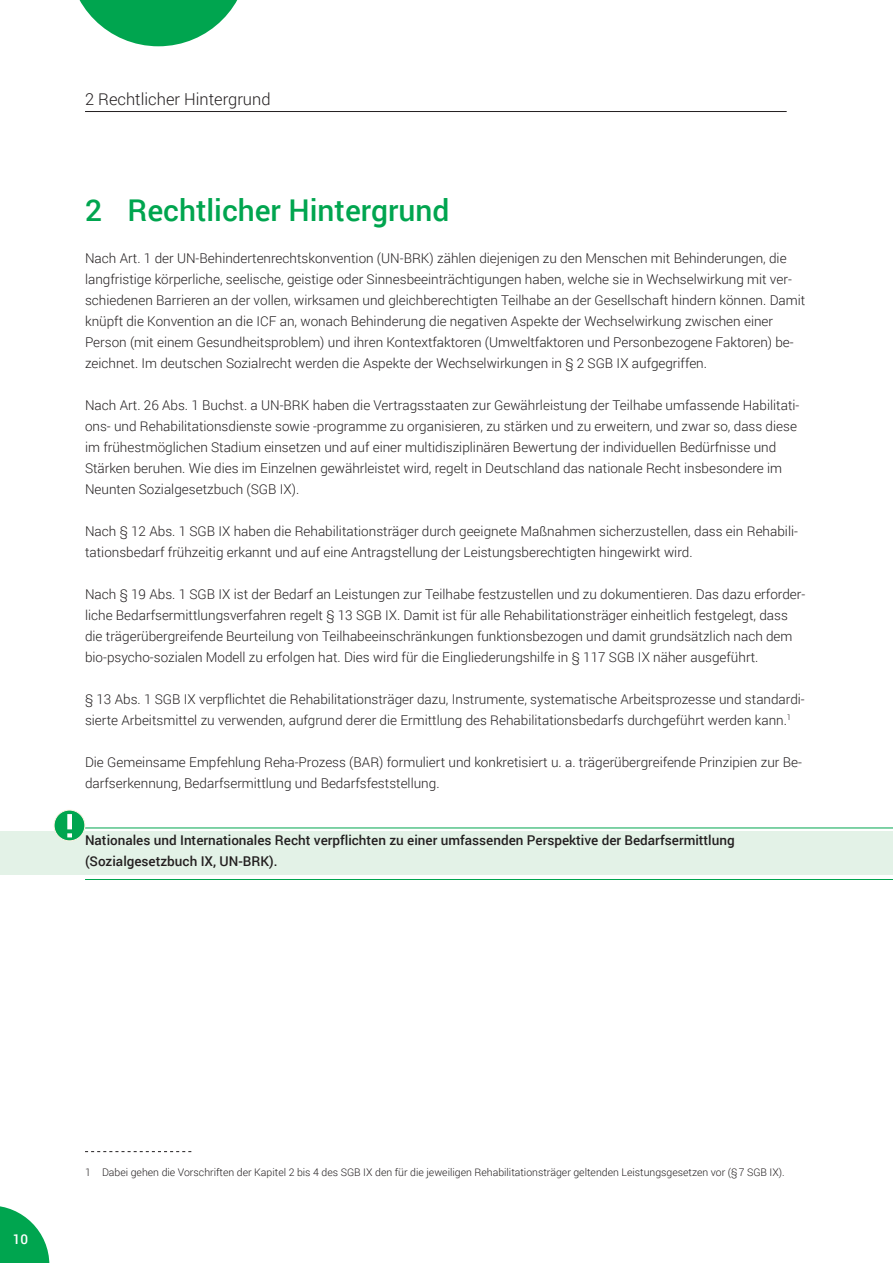
<style>
.page{position:relative;width:893px;height:1263px;background:#fff}
.page>*{position:absolute;margin:0;border:0;box-sizing:border-box;transform-origin:0 0}
.Headline_20pt{font:500 30px "Roboto";color:#00a54f}
.Kopfzeile_11pt{font:300 16.5px "Roboto";color:#231f20}
.Fließtext_9pt{font:300 13.5px/21px "Roboto";color:#231f20}
.Merke_9pt{font:500 13.5px/21px "Roboto";color:#231f20}
.t1{font:500 13.5px "Roboto";color:#fff}
.Fußnote_7pt{font:300 10.5px "Roboto";color:#231f20}
</style>
<div class="page">
<hr style="left:85px;top:111px;width:702px;height:1px;background:#231f20">
<svg style="left:0;top:1206px;width:49px;height:57px"></svg>
<div style="left:0;top:831px;width:893px;height:43px;background:#e3f2e7"></div>
<hr style="left:85px;top:827px;width:808px;height:1px;background:#00a54f">
<hr style="left:85px;top:879px;width:808px;height:1px;background:#00a54f">
<svg style="left:85px;top:1151px;width:106px;height:1px"></svg>
<div style="left:54px;top:810px;width:31px;height:31px;background:#00a54f;border-radius:50%"></div>
<svg style="left:67px;top:814px;width:5px;height:23px"></svg>
<div style="left:54px;top:810px;width:31px;height:31px;border:1px solid #fef2e3;border-radius:50%"></div>
<svg style="left:79px;top:0;width:159px;height:46px"></svg>
<p class="Kopfzeile_11pt" style="left:85px;top:88px;width:187px">2 Rechtlicher Hintergrund</p>
<p class="Headline_20pt" style="left:85px;top:189px;width:366px">2 Rechtlicher Hintergrund</p>
<p class="Fließtext_9pt" style="left:85px;top:247px;width:722px">Nach Art. 1 der UN-Behindertenrechtskonvention (UN-BRK) zählen diejenigen zu den Menschen mit Behinderungen, die langfristige körperliche, seelische, geistige oder Sinnesbeeinträchtigungen haben, welche sie in Wechselwirkung mit ver&shy;schiedenen Barrieren an der vollen, wirksamen und gleichberechtigten Teilhabe an der Gesellschaft hindern können. Damit knüpft die Konvention an die ICF an, wonach Behinderung die negativen Aspekte der Wechselwirkung zwischen einer Person (mit einem Gesundheitsproblem) und ihren Kontextfaktoren (Umweltfaktoren und Personbezogene Faktoren) be&shy;zeichnet. Im deutschen Sozialrecht werden die Aspekte der Wechselwirkungen in § 2 SGB IX aufgegriffen.</p>
<p class="Fließtext_9pt" style="left:85px;top:394px;width:716px">Nach Art. 26 Abs. 1 Buchst. a UN-BRK haben die Vertragsstaaten zur Gewährleistung der Teilhabe umfassende Habilitati&shy;ons- und Rehabilitationsdienste sowie -programme zu organisieren, zu stärken und zu erweitern, und zwar so, dass diese im frühestmöglichen Stadium einsetzen und auf einer multidisziplinären Bewertung der individuellen Bedürfnisse und Stärken beruhen. Wie dies im Einzelnen gewährleistet wird, regelt in Deutschland das nationale Recht insbesondere im Neunten Sozialgesetzbuch (SGB IX).</p>
<p class="Fließtext_9pt" style="left:85px;top:520px;width:714px">Nach § 12 Abs. 1 SGB IX haben die Rehabilitationsträger durch geeignete Maßnahmen sicherzustellen, dass ein Rehabili&shy;tationsbedarf frühzeitig erkannt und auf eine Antragstellung der Leistungsberechtigten hingewirkt wird.</p>
<p class="Fließtext_9pt" style="left:85px;top:583px;width:722px">Nach § 19 Abs. 1 SGB IX ist der Bedarf an Leistungen zur Teilhabe festzustellen und zu dokumentieren. Das dazu erforder&shy;liche Bedarfsermittlungsverfahren regelt § 13 SGB IX. Damit ist für alle Rehabilitationsträger einheitlich festgelegt, dass die trägerübergreifende Beurteilung von Teilhabeeinschränkungen funktionsbezogen und damit grundsätzlich nach dem bio-psycho-sozialen Modell zu erfolgen hat. Dies wird für die Eingliederungshilfe in § 117 SGB IX näher ausgeführt.</p>
<p class="Fließtext_9pt" style="left:85px;top:688px;width:721px">§ 13 Abs. 1 SGB IX verpflichtet die Rehabilitationsträger dazu, Instrumente, systematische Arbeitsprozesse und standardi&shy;sierte Arbeitsmittel zu verwenden, aufgrund derer die Ermittlung des Rehabilitationsbedarfs durchgeführt werden kann.<sup>1</sup></p>
<p class="Fließtext_9pt" style="left:85px;top:751px;width:718px">Die Gemeinsame Empfehlung Reha-Prozess (BAR) formuliert und konkretisiert u. a. trägerübergreifende Prinzipien zur Be&shy;darfserkennung, Bedarfsermittlung und Bedarfsfeststellung.</p>
<p class="Merke_9pt" style="left:85px;top:829px;width:651px">Nationales und Internationales Recht verpflichten zu einer umfassenden Perspektive der Bedarfsermittlung (Sozialgesetzbuch IX, UN-BRK).</p>
<p class="t1" style="left:13px;top:1230px;width:17px">10</p>
<p class="Fußnote_7pt" style="left:85px;top:1165px;width:701px">1 Dabei gehen die Vorschriften der Kapitel 2 bis 4 des SGB IX den für die jeweiligen Rehabilitationsträger geltenden Leistungsgesetzen vor (§ 7 SGB IX).</p>
</div>
